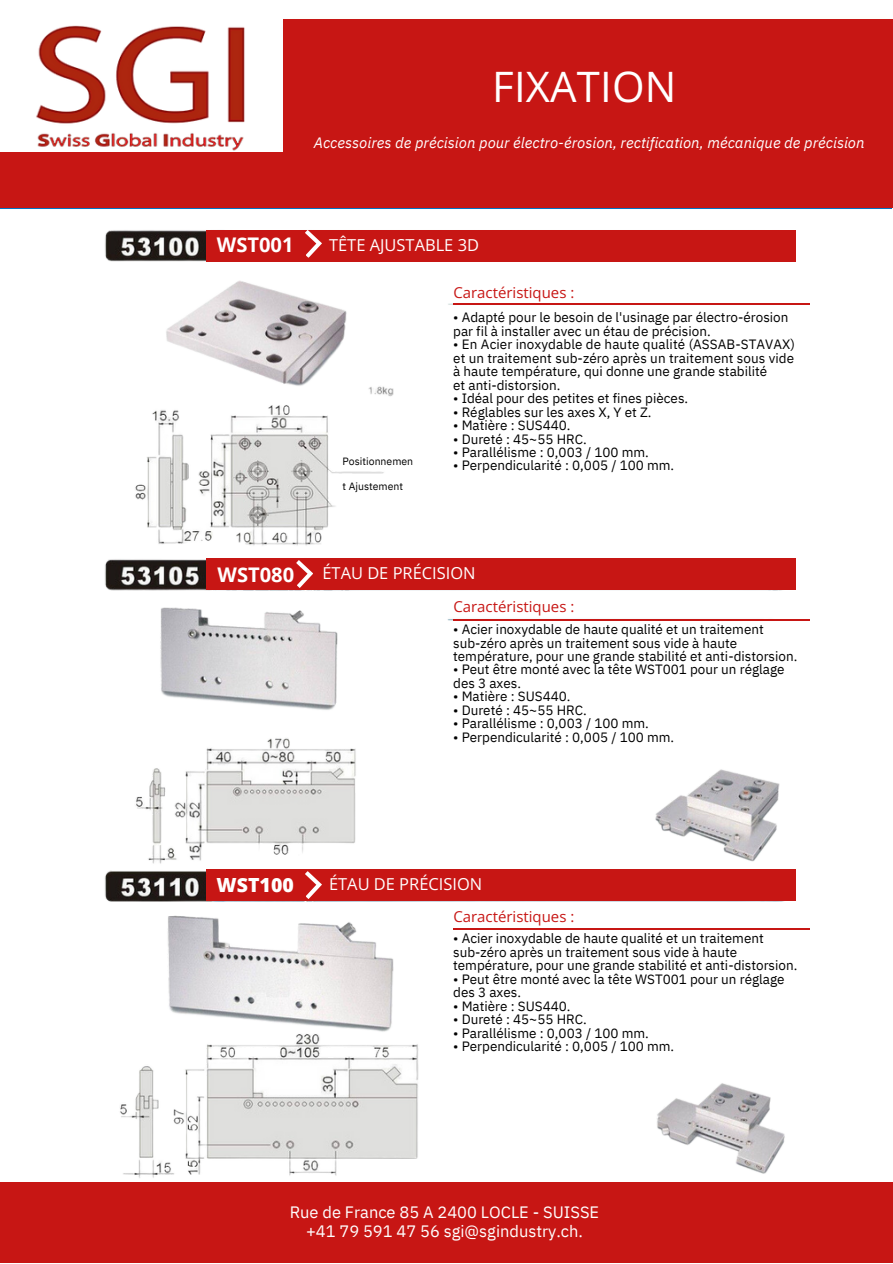
<style>
.page{position:relative;width:893px;height:1264px;background:#fff}
.page>*{position:absolute;margin:0;border:0;box-sizing:border-box;transform-origin:0 0}
.t1{font:41.85px "Open Sans";letter-spacing:.005em;color:#fff}
.t2{font:700 20.1px "Open Sans";color:#fff}
.t3{font:800 19.5px "Open Sans";color:#fff}
.t4{font:16.5px "IBM Plex Sans";color:#fff}
.t5{font:16.5px "Open Sans";color:#fff}
.t6{font:italic 15px "IBM Plex Sans";color:#fff}
.t7{font:15px "Open Sans";color:#c71614}
.t8{font:13.5px/13.5px "IBM Plex Sans";color:#000}
.t9{font:10.5px "IBM Plex Sans";color:#000}
</style>
<div class="page">
<img style="left:27px;top:208px;width:835px;height:970px">
<div style="left:0;top:1181px;width:892px;height:81px;background:#c71614"></div>
<div style="left:206px;top:230px;width:589px;height:32px;background:#c71614"></div>
<div style="left:206px;top:558px;width:589px;height:32px;background:#c71614"></div>
<div style="left:206px;top:869px;width:589px;height:31px;background:#c71614"></div>
<div style="left:283px;top:19px;width:609px;height:189px;background:#c71614"></div>
<img style="left:36px;top:26px;width:210px;height:127px">
<div style="left:0;top:153px;width:305px;height:55px;background:#c71614"></div>
<svg style="left:305px;top:229px;width:17px;height:29px"></svg>
<svg style="left:296px;top:560px;width:17px;height:28px"></svg>
<svg style="left:305px;top:871px;width:17px;height:28px"></svg>
<hr style="left:453px;top:303px;width:356px;height:1px;background:#c71614">
<hr style="left:453px;top:619px;width:356px;height:1px;background:#c71614">
<hr style="left:453px;top:928px;width:356px;height:2px;background:#c71614">
<p class="t1" style="left:492px;top:58px;width:186px">FIXATION</p>
<p class="t6" style="left:313px;top:133px;width:552px">Accessoires de précision pour électro-érosion, rectification, mécanique de précision</p>
<p class="t2" style="left:217px;top:231px;width:78px">WST001</p>
<p class="t2" style="left:217px;top:561px;width:78px">WST080</p>
<p class="t5" style="left:329px;top:233px;width:151px">TÊTE AJUSTABLE 3D</p>
<p class="t9" style="left:342px;top:454px;width:72px">Positionnemen</p>
<p class="t9" style="left:342px;top:479px;width:62px">t Ajustement</p>
<p class="t7" style="left:453px;top:282px;width:122px">Caractéristiques :</p>
<p class="t8" style="left:453px;top:310px;width:337px">• Adapté pour le besoin de l'usinage par électro-érosion par fil à installer avec un étau de précision.</p>
<p class="t8" style="left:453px;top:337px;width:343px">• En Acier inoxydable de haute qualité (ASSAB-STAVAX) et un traitement sub-zéro après un traitement sous vide</p>
<p class="t8" style="left:453px;top:364px;width:315px">à haute température, qui donne une grande stabilité</p>
<p class="t8" style="left:453px;top:378px;width:109px">et anti-distorsion.</p>
<p class="t8" style="left:453px;top:391px;width:236px">• Idéal pour des petites et fines pièces.</p>
<p class="t8" style="left:453px;top:404px;width:200px">• Réglables sur les axes X, Y et Z.</p>
<p class="t8" style="left:453px;top:418px;width:119px">• Matière : SUS440.</p>
<p class="t8" style="left:453px;top:431px;width:135px">• Dureté : 45~55 HRC.</p>
<p class="t8" style="left:453px;top:445px;width:197px">• Parallélisme : 0,003 / 100 mm.</p>
<p class="t8" style="left:453px;top:458px;width:222px">• Perpendicularité : 0,005 / 100 mm.</p>
<p class="t5" style="left:322px;top:561px;width:155px">ÉTAU DE PRÉCISION</p>
<p class="t7" style="left:453px;top:596px;width:122px">Caractéristiques :</p>
<p class="t8" style="left:453px;top:622px;width:346px">• Acier inoxydable de haute qualité et un traitement sub-zéro après un traitement sous vide à haute température, pour une grande stabilité et anti-distorsion.</p>
<p class="t8" style="left:453px;top:662px;width:333px">• Peut être monté avec la tête WST001 pour un réglage des 3 axes.</p>
<p class="t8" style="left:453px;top:689px;width:119px">• Matière : SUS440.</p>
<p class="t8" style="left:453px;top:703px;width:135px">• Dureté : 45~55 HRC.</p>
<p class="t8" style="left:453px;top:716px;width:197px">• Parallélisme : 0,003 / 100 mm.</p>
<p class="t8" style="left:453px;top:730px;width:222px">• Perpendicularité : 0,005 / 100 mm.</p>
<p class="t3" style="left:216px;top:871px;width:79px">WST100</p>
<p class="t5" style="left:329px;top:872px;width:155px">ÉTAU DE PRÉCISION</p>
<p class="t7" style="left:453px;top:905px;width:122px">Caractéristiques :</p>
<p class="t8" style="left:453px;top:931px;width:346px">• Acier inoxydable de haute qualité et un traitement sub-zéro après un traitement sous vide à haute température, pour une grande stabilité et anti-distorsion.</p>
<p class="t8" style="left:453px;top:971px;width:333px">• Peut être monté avec la tête WST001 pour un réglage des 3 axes.</p>
<p class="t8" style="left:453px;top:998px;width:119px">• Matière : SUS440.</p>
<p class="t8" style="left:453px;top:1012px;width:135px">• Dureté : 45~55 HRC.</p>
<p class="t8" style="left:453px;top:1025px;width:197px">• Parallélisme : 0,003 / 100 mm.</p>
<p class="t8" style="left:453px;top:1039px;width:222px">• Perpendicularité : 0,005 / 100 mm.</p>
<p class="t4" style="left:290px;top:1200px;width:311px">Rue de France 85 A 2400 LOCLE - SUISSE</p>
<p class="t4" style="left:306px;top:1219px;width:278px">+41 79 591 47 56 sgi@sgindustry.ch.</p>
</div>
